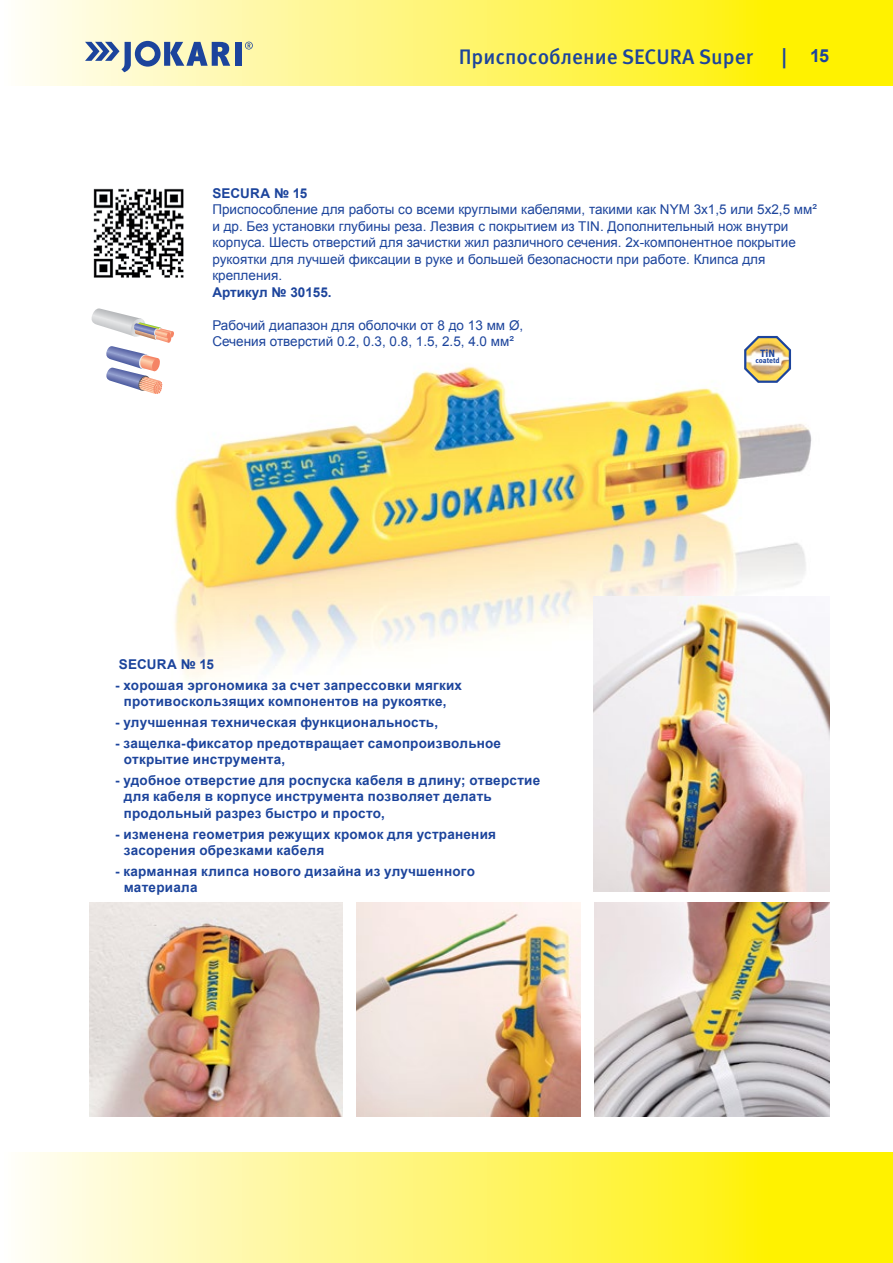
<style>
.page{position:relative;width:893px;height:1263px;background:#fff}
.page>*{position:absolute;margin:0;border:0;box-sizing:border-box;transform-origin:0 0}
.t1{font:500 21px "Meta Pro";color:#1c449c}
.t2{font:700 18px "Arial";color:#1c449c}
.t3{font:700 13.5px/16.5px "Arial";letter-spacing:.015em;color:#1c449c}
.t4{font:13.5px/16.5px "Arial";color:#1c449c}
.t5{font:700 10.5px "Meta Pro";color:#1c449c}
.t6{font:700 7.5px "Meta Pro";letter-spacing:-.005em;color:#1c449c}
.s1{font-family:"Meta Pro";font-weight:500;font-size:21px}
</style>
<div class="page">
<div style="left:0;top:1152px;width:893px;height:111px;background:linear-gradient(to right,#fffcf8,#fff000)"></div>
<hr style="left:0;top:1152px;width:1px;height:111px;background:#fff">
<div style="left:0;top:0;width:893px;height:86px;background:linear-gradient(to right,#fffcf8,#fff000)"></div>
<hr style="left:0;top:0;width:1px;height:85px;background:#fff">
<svg style="left:245px;top:42px;width:8px;height:7px"></svg>
<div style="left:235px;top:42px;width:6px;height:24px;background:#1c449c"></div>
<svg style="left:85px;top:41px;width:145px;height:31px;background:#a1aeb6"></svg>
<img style="left:89px;top:902px;width:254px;height:214px">
<img style="left:174px;top:366px;width:638px;height:315px">
<img style="left:594px;top:902px;width:235px;height:214px">
<img style="left:357px;top:902px;width:223px;height:214px">
<img style="left:93px;top:188px;width:91px;height:90px">
<img style="left:593px;top:596px;width:236px;height:296px">
<svg style="left:743px;top:335px;width:49px;height:49px"></svg>
<svg style="left:91px;top:308px;width:83px;height:86px"></svg>
<h1 class="t1" style="left:459px;top:43px;width:296px">Приспособление SECURA Super</h1>
<h2 class="t2" style="left:781px;top:44px;width:49px"><span class="s1">|</span> 15</h2>
<p class="t3" style="left:212px;top:185px;width:97px">SECURA № 15</p>
<p class="t4" style="left:212px;top:201px;width:606px">Приспособление для работы со всеми круглыми кабелями, такими как NYM 3х1,5 или 5х2,5 мм² и др. Без установки глубины реза. Лезвия с покрытием из TIN. Дополнительный нож внутри корпуса. Шесть отверстий для зачистки жил различного сечения. 2х-компонентное покрытие рукоятки для лучшей фиксации в руке и большей безопасности при работе. Клипса для крепления.</p>
<p class="t3" style="left:212px;top:284px;width:121px">Артикул № 30155.</p>
<p class="t4" style="left:212px;top:317px;width:312px">Рабочий диапазон для оболочки от 8 до 13 мм Ø,<br>Сечения отверстий 0.2, 0.3, 0.8, 1.5, 2.5, 4.0 мм²</p>
<p class="t5" style="left:760px;top:347px;width:16px">TiN</p>
<p class="t6" style="left:755px;top:356px;width:26px">coatetd</p>
<p class="t3" style="left:119px;top:656px;width:97px">SECURA № 15</p>
<p class="t3" style="left:115px;top:677px;width:348px;text-align:center">- хорошая эргономика за счет запрессовки мягких противоскользящих компонентов на рукоятке,</p>
<p class="t3" style="left:115px;top:714px;width:324px">- улучшенная техническая функциональность,</p>
<p class="t3" style="left:124px;top:735px;width:379px;text-indent:-9px">- защелка-фиксатор предотвращает самопроизвольное открытие инструмента,</p>
<p class="t3" style="left:124px;top:772px;width:418px;text-indent:-9px">- удобное отверстие для роспуска кабеля в длину; отверстие для кабеля в корпусе инструмента позволяет делать продольный разрез быстро и просто,</p>
<p class="t3" style="left:124px;top:826px;width:374px;text-indent:-9px">- изменена геометрия режущих кромок для устранения засорения обрезками кабеля</p>
<p class="t3" style="left:124px;top:863px;width:353px;text-indent:-9px">- карманная клипса нового дизайна из улучшенного материала</p>
</div>
